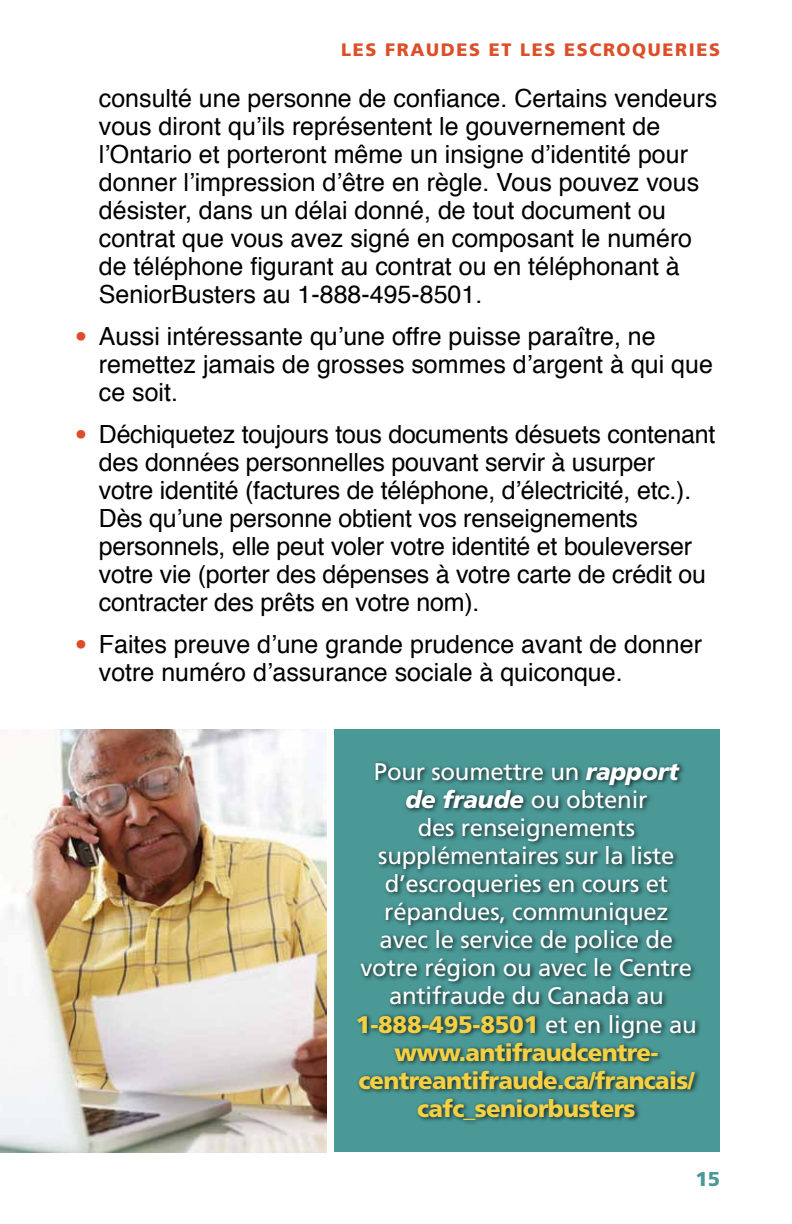
<style>
.page{position:relative;width:792px;height:1224px;background:#fff}
.page>*{position:absolute;margin:0;border:0;box-sizing:border-box;transform-origin:0 0}
.t1{font:25px/28px "Helvetica";color:#000}
.t2{font:24px/28px "Frutiger";letter-spacing:-.01em;color:#fff;text-align:center}
.t3{font:900 20px "Frutiger";color:#4a9997}
.t4{font:900 18px "Frutiger";letter-spacing:.09em;color:#dc4e28}
.s1{font-family:"Frutiger";color:#dc4e28}
.s2{font-weight:900;font-style:italic}
.s3{font-weight:900;color:#f4d044}
</style>
<div class="page">
<img style="left:0;top:729px;width:326px;height:423px">
<div style="left:334px;top:729px;width:386px;height:423px;background:#4a9997"></div>
<div style="left:355px;top:760px;width:346px;height:365px;background:#000;opacity:.75"></div>
<p class="t4" style="left:341px;top:39px;width:263px">LES FRAUDES ET LES ESCROQ</p>
<p class="t4" style="left:648px;top:39px;width:74px">UERIES</p>
<p class="t1" style="left:99px;top:85px;width:620px">consulté une personne de confiance. Certains vendeurs vous diront qu’ils représentent le gouvernement de l’Ontario et porteront même un insigne d’identité pour donner l’impression d’être en règle. Vous pouvez vous désister, dans un délai donné, de tout document ou contrat que vous avez signé en composant le numéro de téléphone figurant au contrat ou en téléphonant à SeniorBusters au 1-888-495-8501.</p>
<p class="t1" style="left:99px;top:323px;width:616px;text-indent:-24px"><span class="s1">•</span> Aussi intéressante qu’une offre puisse paraître, ne remettez jamais de grosses sommes d’argent à qui que ce soit.</p>
<p class="t1" style="left:99px;top:421px;width:618px;text-indent:-24px"><span class="s1">•</span> Déchiquetez toujours tous documents désuets contenant des données personnelles pouvant servir à usurper votre identité (factures de téléphone, d’électricité, etc.).<br>Dès qu’une personne obtient vos renseignements personnels, elle peut voler votre identité et bouleverser votre vie (porter des dépenses à votre carte de crédit ou contracter des prêts en votre nom).</p>
<p class="t1" style="left:99px;top:631px;width:605px;text-indent:-24px"><span class="s1">•</span> Faites preuve d’une grande prudence avant de donner votre numéro d’assurance sociale à quiconque.</p>
<p class="t2" style="left:356px;top:758px;width:342px">Pour soumettre un <span class="s2">rapport de fraude</span> ou obtenir<br>des renseignements supplémentaires sur la liste d’escroqueries en cours et répandues, communiquez<br>avec le service de police de votre région ou avec le Centre antifraude du Canada au<br><span class="s3">1-888-495-8501</span> et en ligne au <span class="s3">www.antifraudcentre&shy;centreantifraude.ca/francais/ cafc_seniorbusters</span></p>
<p class="t3" style="left:696px;top:1167px;width:26px">15</p>
</div>
